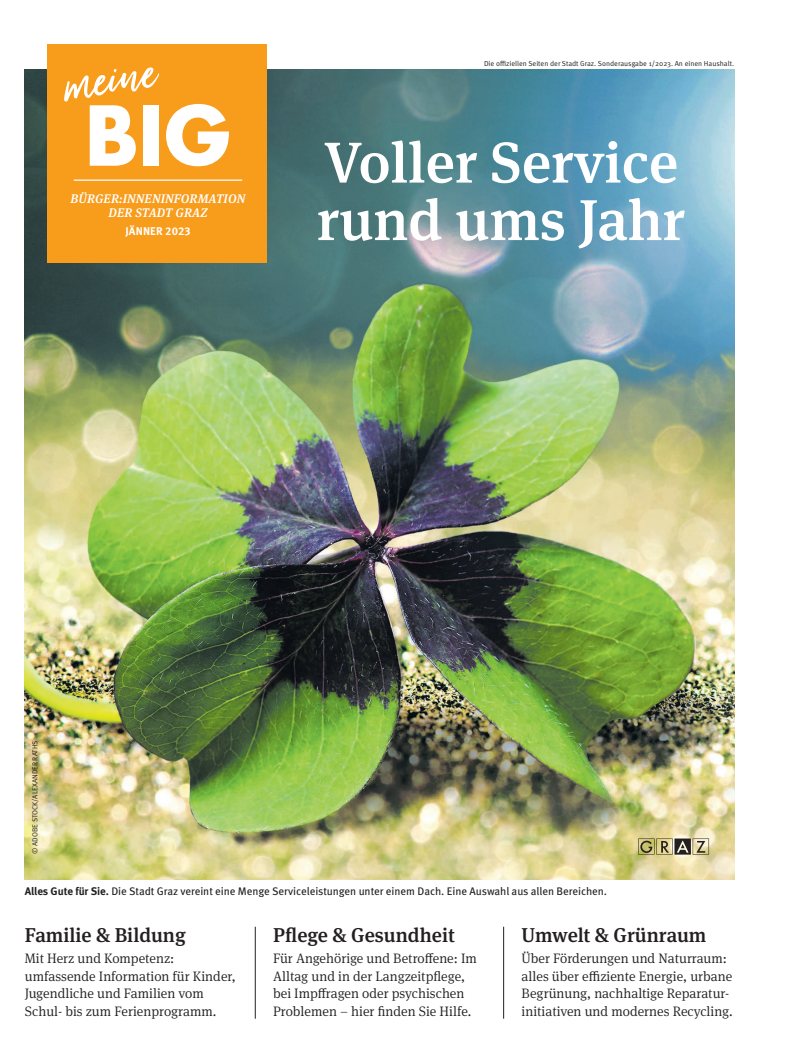
<style>
.page{position:relative;width:798px;height:1063px;background:#fff}
.page>*{position:absolute;margin:0;border:0;box-sizing:border-box;transform-origin:0 0}
.NUR_1__Quadrat_BIG{font:700 90.62px "Futura PT";color:#fff}
.NUR_1__Titel_im_Bild{font:500 57.5px/57.5px "Meta Serif Pro";color:#fff}
.NUR_1__Thema_16_13{font:500 20px "Meta Serif Pro";color:#231f20}
.NUR_1__Fließtext_11{font:300 13.75px/17.5px "Meta Serif Pro";color:#231f20}
.NUR_1__Quadrat_Die_o{font:italic 500 12.5px/13.8px "Meta Serif Pro";letter-spacing:.01em;color:#fff;text-align:center}
.NUR_1__Quadrat_Monat{font:700 11.25px "Meta Pro";letter-spacing:.01em;color:#fff}
.t1{font:11px "Meta Pro";letter-spacing:-.005em;color:#231f20}
.NUR_1__Bürgerinnenin{font:7.25px "Meta Pro Norm";color:#231f20}
.s1{font-weight:700}
</style>
<div class="page">
<img style="left:25px;top:70px;width:708px;height:809px">
<svg style="left:638px;top:839px;width:70px;height:16px"></svg>
<div style="left:47px;top:44px;width:219px;height:219px;background:#f89c1c"></div>
<hr style="left:503px;top:927px;width:1px;height:92px;background:#231f20">
<hr style="left:255px;top:927px;width:1px;height:92px;background:#231f20">
<hr style="left:74px;top:180px;width:168px;height:1px;background:#fff">
<svg style="left:64px;top:67px;width:95px;height:35px"></svg>
<p class="NUR_1__Quadrat_BIG" style="left:83px;top:77px;width:151px">BIG</p>
<p class="NUR_1__Quadrat_Die_o" style="left:71px;top:191px;width:176px">BÜRGER:INNENINFORMATION<br>DER STADT GRAZ</p>
<p class="NUR_1__Quadrat_Monat" style="left:125px;top:223px;width:66px">JÄNNER 2023</p>
<p class="NUR_1__Bürgerinnenin" style="left:484px;top:58px;width:251px">Die offiziellen Seiten der Stadt Graz. Sonderausgabe 1/2023. An einen Haushalt.</p>
<h1 class="NUR_1__Titel_im_Bild" style="left:317px;top:130px;width:369px">Voller Service rund ums Jahr</h1>
<p class="NUR_1__Bürgerinnenin" style="left:29px;top:854px;width:115px;rotate:-90deg">© ADOBE STOCK/ALEXANDER RATHS</p>
<p class="t1" style="left:25px;top:882px;width:583px"><span class="s1">Alles Gute für Sie.</span> Die Stadt Graz vereint eine Menge Serviceleistungen unter einem Dach. Eine Auswahl aus allen Bereichen.</p>
<p class="NUR_1__Thema_16_13" style="left:25px;top:920px;width:162px">Familie &amp; Bildung</p>
<p class="NUR_1__Fließtext_11" style="left:25px;top:949px;width:212px">Mit Herz und Kompetenz: umfassende Information für Kinder,<br>Jugendliche und Familien vom<br>Schul- bis zum Ferienprogramm.</p>
<p class="NUR_1__Thema_16_13" style="left:273px;top:920px;width:183px">Pflege &amp; Gesundheit</p>
<p class="NUR_1__Fließtext_11" style="left:273px;top:949px;width:205px">Für Angehörige und Betroffene: Im Alltag und in der Langzeitpflege, bei Impffragen oder psychischen Problemen – hier finden Sie Hilfe.</p>
<p class="NUR_1__Thema_16_13" style="left:521px;top:920px;width:186px">Umwelt &amp; Grünraum</p>
<p class="NUR_1__Fließtext_11" style="left:521px;top:949px;width:213px">Über Förderungen und Naturraum: alles über effiziente Energie, urbane Begrünung, nachhaltige Reparatur&shy;initiativen und modernes Recycling.</p>
</div>
